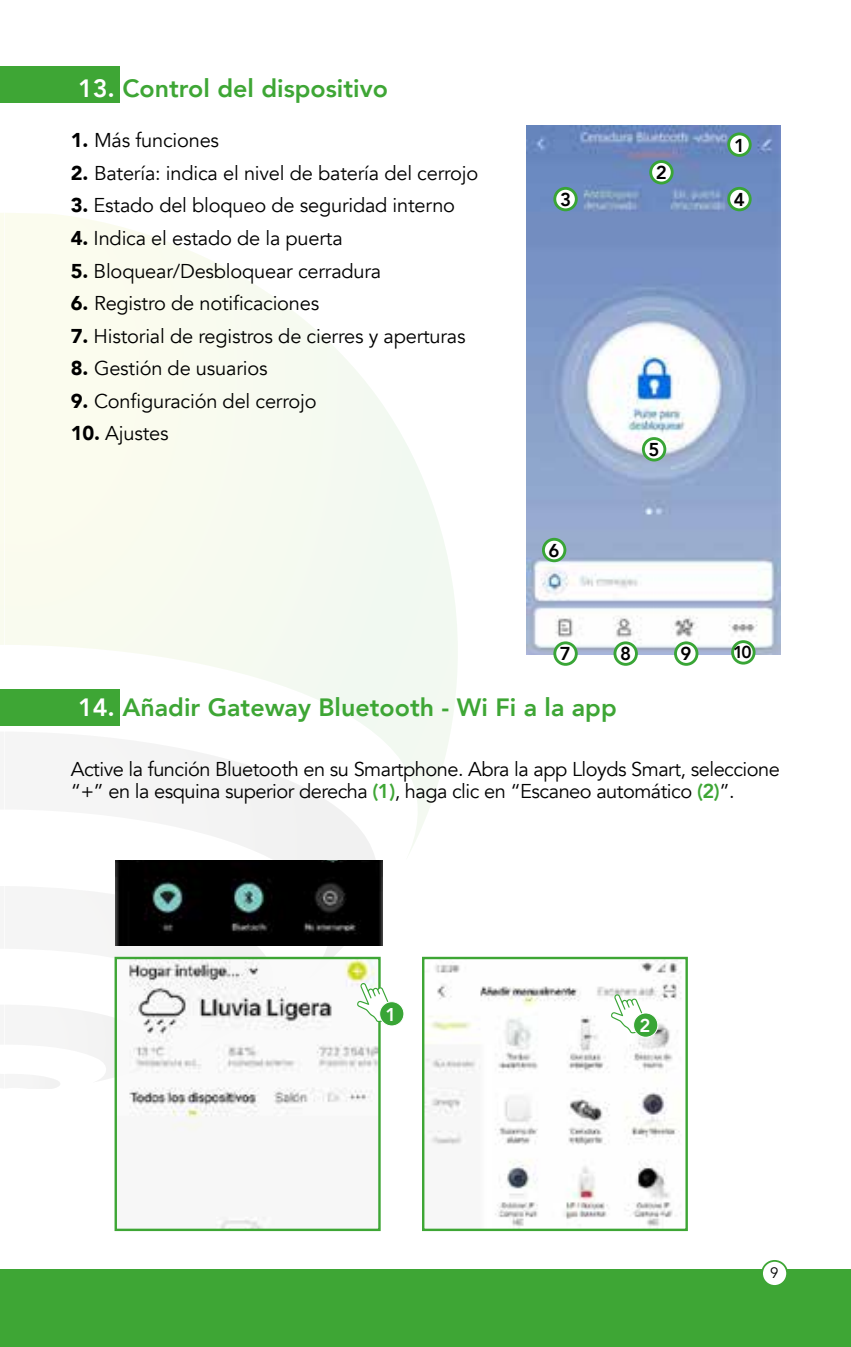
<style>
.page{position:relative;width:851px;height:1347px;background:#fff}
.page>*{position:absolute;margin:0;border:0;box-sizing:border-box;transform-origin:0 0}
.t1{font:800 25px "Avenir";color:#3ea635}
.t2{font:20px/22.5px "Avenir";letter-spacing:-.01em;color:#000}
.t3{font:800 18.5px "Avenir";color:#000}
.t4{font:800 18.5px "Avenir";color:#fff}
.t5{font:800 17.25px "Avenir";color:#000}
.t6{font:15px "Avenir";color:#000}
.s1{color:#fff}
.s2{font-weight:900}
.s3{font-weight:800;color:#3ea635}
</style>
<div class="page">
<svg style="left:0;top:213px;width:114px;height:876px"></svg>
<svg style="left:5px;top:859px;width:376px;height:119px"></svg>
<svg style="left:5px;top:213px;width:453px;height:646px"></svg>
<div style="left:0;top:1269px;width:850px;height:77px;background:#3ea635"></div>
<div style="left:762px;top:1260px;width:25px;height:25px;background:#fff;border-radius:50%"></div>
<div style="left:761px;top:1259px;width:26px;height:27px;border:2px solid #3ea635;border-radius:50%"></div>
<img style="left:526px;top:126px;width:254px;height:528px">
<div style="left:728px;top:134px;width:22px;height:21px;background:#fff;border-radius:50%"></div>
<div style="left:727px;top:132px;width:24px;height:25px;border:3px solid #39a536;border-radius:50%"></div>
<div style="left:650px;top:161px;width:22px;height:22px;background:#fff;border-radius:50%"></div>
<div style="left:649px;top:160px;width:24px;height:24px;border:3px solid #39a536;border-radius:50%"></div>
<div style="left:643px;top:438px;width:21px;height:22px;background:#fff;border-radius:50%"></div>
<div style="left:641px;top:437px;width:25px;height:24px;border:3px solid #39a536;border-radius:50%"></div>
<div style="left:543px;top:539px;width:22px;height:22px;background:#fff;border-radius:50%"></div>
<div style="left:542px;top:538px;width:24px;height:24px;border:3px solid #39a536;border-radius:50%"></div>
<div style="left:554px;top:643px;width:22px;height:21px;background:#fff;border-radius:50%"></div>
<div style="left:553px;top:641px;width:24px;height:25px;border:3px solid #39a536;border-radius:50%"></div>
<div style="left:728px;top:188px;width:22px;height:22px;background:#fff;border-radius:50%"></div>
<div style="left:727px;top:187px;width:24px;height:24px;border:3px solid #39a536;border-radius:50%"></div>
<div style="left:554px;top:188px;width:22px;height:22px;background:#fff;border-radius:50%"></div>
<div style="left:553px;top:187px;width:24px;height:24px;border:3px solid #39a536;border-radius:50%"></div>
<div style="left:614px;top:643px;width:22px;height:21px;background:#fff;border-radius:50%"></div>
<div style="left:613px;top:641px;width:24px;height:25px;border:3px solid #39a536;border-radius:50%"></div>
<div style="left:675px;top:643px;width:22px;height:21px;background:#fff;border-radius:50%"></div>
<div style="left:674px;top:641px;width:24px;height:25px;border:3px solid #39a536;border-radius:50%"></div>
<div style="left:732px;top:641px;width:22px;height:22px;background:#fff;border-radius:50%"></div>
<div style="left:731px;top:640px;width:24px;height:24px;border:3px solid #39a536;border-radius:50%"></div>
<img style="left:117px;top:959px;width:260px;height:269px">
<div style="left:114px;top:956px;width:266px;height:275px;border:2px solid #3ea635"></div>
<img style="left:425px;top:959px;width:259px;height:269px">
<div style="left:422px;top:956px;width:265px;height:275px;border:2px solid #3ea635"></div>
<svg style="left:357px;top:982px;width:31px;height:40px"></svg>
<div style="left:379px;top:1001px;width:25px;height:25px;background:#39a536;border:1px solid #fff;border-radius:50%"></div>
<svg style="left:610px;top:994px;width:35px;height:39px"></svg>
<div style="left:633px;top:1012px;width:25px;height:25px;background:#39a536;border:1px solid #fff;border-radius:50%"></div>
<div style="left:0;top:689px;width:120px;height:37px;background:#3ea635"></div>
<div style="left:0;top:66px;width:120px;height:37px;background:#3ea635"></div>
<img style="left:116px;top:860px;width:266px;height:85px">
<p class="t1" style="left:78px;top:68px;width:311px"><span class="s1">13.</span> Control del dispositivo</p>
<p class="t2" style="left:71px;top:130px;width:150px"><span class="s2">1.</span> Más funciones</p>
<p class="t2" style="left:71px;top:162px;width:409px"><span class="s2">2.</span> Batería: indica el nivel de batería del cerrojo</p>
<p class="t2" style="left:71px;top:195px;width:385px"><span class="s2">3.</span> Estado del bloqueo de seguridad interno</p>
<p class="t2" style="left:71px;top:227px;width:273px"><span class="s2">4.</span> Indica el estado de la puerta</p>
<p class="t2" style="left:71px;top:260px;width:312px"><span class="s2">5.</span> Bloquear/Desbloquear cerradura</p>
<p class="t2" style="left:71px;top:292px;width:250px"><span class="s2">6.</span> Registro de notificaciones</p>
<p class="t2" style="left:71px;top:325px;width:396px"><span class="s2">7.</span> Historial de registros de cierres y aperturas</p>
<p class="t2" style="left:71px;top:357px;width:198px"><span class="s2">8.</span> Gestión de usuarios</p>
<p class="t2" style="left:71px;top:390px;width:247px"><span class="s2">9.</span> Configuración del cerrojo</p>
<p class="t2" style="left:71px;top:422px;width:99px"><span class="s2">10.</span> Ajustes</p>
<p class="t3" style="left:655px;top:158px;width:13px">2</p>
<p class="t3" style="left:734px;top:131px;width:13px">1</p>
<p class="t3" style="left:560px;top:185px;width:13px">3</p>
<p class="t3" style="left:733px;top:185px;width:13px">4</p>
<p class="t3" style="left:548px;top:536px;width:13px">6</p>
<p class="t3" style="left:559px;top:639px;width:13px">7</p>
<p class="t3" style="left:648px;top:435px;width:13px">5</p>
<p class="t3" style="left:620px;top:639px;width:13px">8</p>
<p class="t3" style="left:680px;top:639px;width:13px">9</p>
<p class="t5" style="left:733px;top:638px;width:20px">10</p>
<p class="t1" style="left:78px;top:687px;width:540px"><span class="s1">14.</span> Añadir Gateway Bluetooth - Wi Fi a la app</p>
<p class="t2" style="left:71px;top:758px;width:710px">Active la función Bluetooth en su Smartphone. Abra la app Lloyds Smart, seleccione “+” en la esquina superior derecha <span class="s3">(1)</span>, haga clic en “Escaneo automático <span class="s3">(2)</span>”.</p>
<p class="t4" style="left:385px;top:1000px;width:12px">1</p>
<p class="t4" style="left:639px;top:1011px;width:12px">2</p>
<p class="t6" style="left:770px;top:1263px;width:10px">9</p>
</div>
